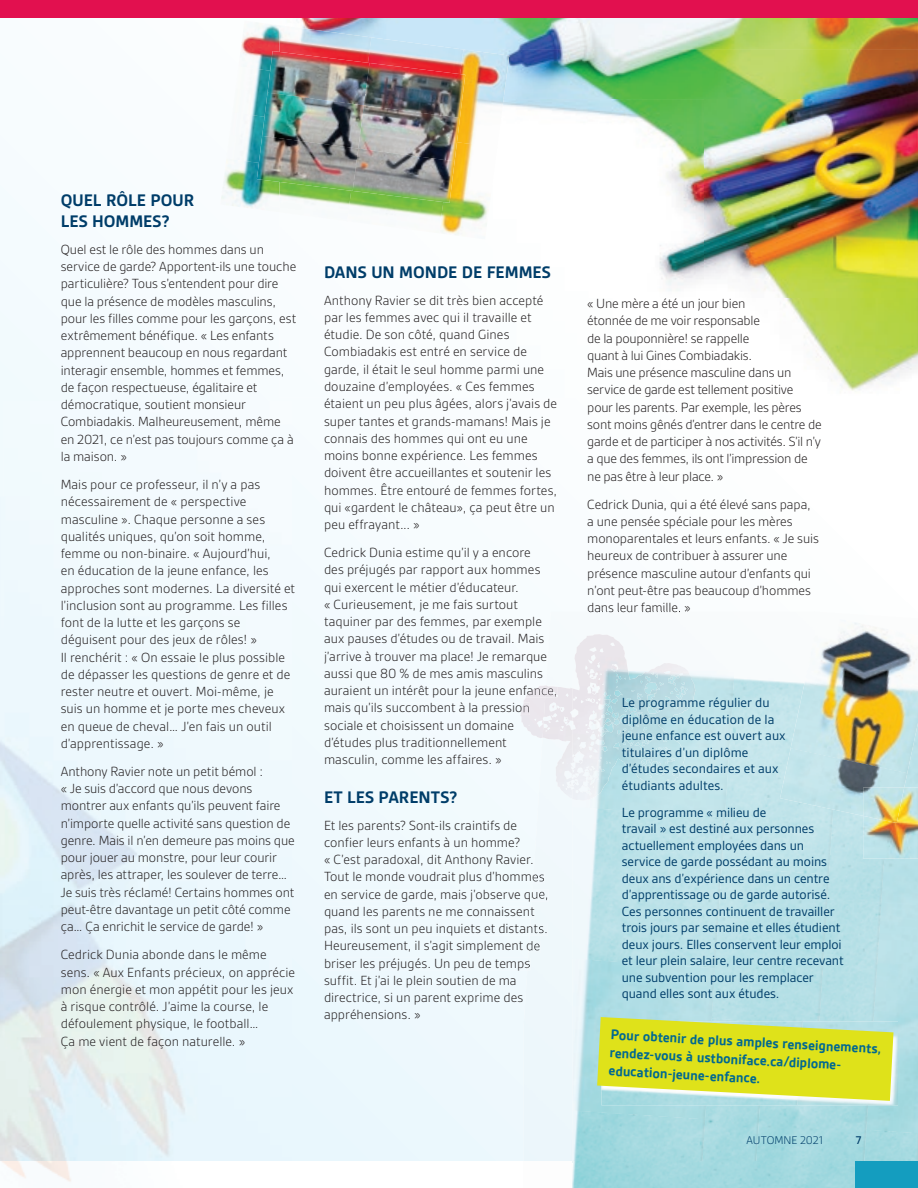
<style>
.page{position:relative;width:918px;height:1188px;background:#fff}
.page>*{position:absolute;margin:0;border:0;box-sizing:border-box;transform-origin:0 0}
.t1{font:700 18px/21px "Gesta";color:#003d69}
.t2{font:700 15px/18px "Gesta";color:#006891}
.t3{font:300 14.25px/17.2px "Gesta";color:#231f20}
.t4{font:14.25px/16.5px "Gesta";letter-spacing:-.005em;color:#003d69}
.t5{font:300 12px "Gesta";color:#003d69}
.t6{font:500 12px "Gesta";color:#003d69}
</style>
<div class="page">
<svg style="left:0;top:185px;width:524px;height:976px"></svg>
<div style="left:588px;top:603px;width:102px;height:9px;background:#f9fcfe"></div>
<img style="left:0;top:402px;width:292px;height:780px">
<img style="left:296px;top:18px;width:622px;height:31px">
<img style="left:509px;top:49px;width:409px;height:50px">
<img style="left:493px;top:99px;width:425px;height:298px">
<img style="left:439px;top:239px;width:54px;height:158px">
<img style="left:279px;top:221px;width:160px;height:176px">
<div style="left:0;top:0;width:918px;height:18px;background:#e2104f"></div>
<img style="left:240px;top:23px;width:39px;height:44px">
<img style="left:251px;top:67px;width:16px;height:45px">
<img style="left:238px;top:112px;width:24px;height:47px">
<img style="left:220px;top:159px;width:59px;height:53px">
<img style="left:279px;top:25px;width:92px;height:26px">
<img style="left:368px;top:37px;width:95px;height:26px">
<img style="left:457px;top:49px;width:52px;height:99px">
<img style="left:439px;top:142px;width:58px;height:97px">
<img style="left:279px;top:191px;width:68px;height:30px">
<img style="left:347px;top:191px;width:96px;height:42px">
<img style="left:267px;top:51px;width:103px;height:42px">
<img style="left:364px;top:63px;width:101px;height:55px">
<img style="left:262px;top:93px;width:102px;height:43px">
<img style="left:358px;top:105px;width:102px;height:56px">
<img style="left:257px;top:136px;width:101px;height:55px">
<img style="left:353px;top:149px;width:102px;height:54px">
<img style="left:589px;top:612px;width:91px;height:1px">
<div style="left:324px;top:872px;width:221px;height:29px;background:#f0f9fd"></div>
<img style="left:532px;top:889px;width:17px;height:12px">
<div style="left:325px;top:907px;width:210px;height:11px;background:#f0f9fd"></div>
<img style="left:540px;top:924px;width:8px;height:12px">
<div style="left:325px;top:924px;width:215px;height:46px;background:#eff9fd"></div>
<img style="left:573px;top:1161px;width:283px;height:27px">
<img style="left:573px;top:807px;width:152px;height:152px">
<img style="left:712px;top:867px;width:117px;height:150px">
<img style="left:573px;top:959px;width:142px;height:151px">
<img style="left:702px;top:1105px;width:54px;height:56px">
<img style="left:756px;top:1105px;width:112px;height:56px">
<img style="left:573px;top:1110px;width:132px;height:51px">
<div style="left:864px;top:1130px;width:54px;height:31px;background:#a5dae0"></div>
<img style="left:520px;top:715px;width:23px;height:23px">
<img style="left:543px;top:634px;width:145px;height:165px">
<svg style="left:325px;top:685px;width:244px;height:30px"></svg>
<img style="left:548px;top:705px;width:25px;height:83px">
<img style="left:573px;top:671px;width:122px;height:130px">
<img style="left:819px;top:620px;width:98px;height:51px">
<img style="left:791px;top:671px;width:127px;height:102px">
<img style="left:780px;top:748px;width:127px;height:68px">
<img style="left:863px;top:787px;width:55px;height:72px">
<img style="left:863px;top:787px;width:41px;height:36px">
<img style="left:601px;top:1101px;width:196px;height:4px">
<img style="left:797px;top:1021px;width:101px;height:84px">
<svg style="left:597px;top:1017px;width:296px;height:84px"></svg>
<div style="left:856px;top:1161px;width:62px;height:27px;background:#149dbf"></div>
<p class="t1" style="left:61px;top:190px;width:135px">QUEL RÔLE POUR<br>LES HOMMES?</p>
<p class="t3" style="left:61px;top:241px;width:237px">Quel est le rôle des hommes dans un service de garde? Apportent-ils une touche particulière? Tous s’entendent pour dire que la présence de modèles masculins, pour les filles comme pour les garçons, est extrêmement bénéfique. « Les enfants apprennent beaucoup en nous regardant interagir ensemble, hommes et femmes, de façon respectueuse, égalitaire et démocratique, soutient monsieur Combiadakis. Malheureusement, même en 2021, ce n’est pas toujours comme ça à la maison. »</p>
<p class="t3" style="left:61px;top:476px;width:236px">Mais pour ce professeur, il n’y a pas nécessairement de « perspective masculine ». Chaque personne a ses qualités uniques, qu’on soit homme, femme ou non-binaire. « Aujourd’hui,<br>en éducation de la jeune enfance, les approches sont modernes. La diversité et l’inclusion sont au programme. Les filles font de la lutte et les garçons se déguisent pour des jeux de rôles! »<br>Il renchérit : « On essaie le plus possible de dépasser les questions de genre et de rester neutre et ouvert. Moi-même, je suis un homme et je porte mes cheveux en queue de cheval… J’en fais un outil d’apprentissage. »</p>
<p class="t3" style="left:61px;top:763px;width:236px">Anthony Ravier note un petit bémol :<br>« Je suis d’accord que nous devons montrer aux enfants qu’ils peuvent faire n’importe quelle activité sans question de genre. Mais il n’en demeure pas moins que pour jouer au monstre, pour leur courir après, les attraper, les soulever de terre… Je suis très réclamé! Certains hommes ont peut-être davantage un petit côté comme ça… Ça enrichit le service de garde! »</p>
<p class="t3" style="left:61px;top:946px;width:236px">Cedrick Dunia abonde dans le même sens. « Aux Enfants précieux, on apprécie mon énergie et mon appétit pour les jeux à risque contrôlé. J’aime la course, le défoulement physique, le football…<br>Ça me vient de façon naturelle. »</p>
<p class="t1" style="left:324px;top:261px;width:228px">DANS UN MONDE DE FEMMES</p>
<p class="t3" style="left:324px;top:291px;width:235px">Anthony Ravier se dit très bien accepté par les femmes avec qui il travaille et étudie. De son côté, quand Gines Combiadakis est entré en service de garde, il était le seul homme parmi une douzaine d’employées. « Ces femmes étaient un peu plus âgées, alors j’avais de super tantes et grands-mamans! Mais je connais des hommes qui ont eu une moins bonne expérience. Les femmes doivent être accueillantes et soutenir les hommes. Être entouré de femmes fortes, qui «gardent le château», ça peut être un peu effrayant... »</p>
<p class="t3" style="left:324px;top:544px;width:235px">Cedrick Dunia estime qu’il y a encore<br>des préjugés par rapport aux hommes qui exercent le métier d’éducateur.<br>« Curieusement, je me fais surtout taquiner par des femmes, par exemple aux pauses d’études ou de travail. Mais j’arrive à trouver ma place! Je remarque aussi que 80 % de mes amis masculins auraient un intérêt pour la jeune enfance, mais qu’ils succombent à la pression sociale et choisissent un domaine d’études plus traditionnellement masculin, comme les affaires. »</p>
<p class="t1" style="left:324px;top:786px;width:135px">ET LES PARENTS?</p>
<p class="t3" style="left:324px;top:816px;width:226px">Et les parents? Sont-ils craintifs de confier leurs enfants à un homme?<br>« C’est paradoxal, dit Anthony Ravier.<br>Tout le monde voudrait plus d’hommes en service de garde, mais j’observe que, quand les parents ne me connaissent pas, ils sont un peu inquiets et distants.<br>Heureusement, il s’agit simplement de briser les préjugés. Un peu de temps suffit. Et j’ai le plein soutien de ma directrice, si un parent exprime des appréhensions. »</p>
<p class="t3" style="left:587px;top:295px;width:236px">« Une mère a été un jour bien<br>étonnée de me voir responsable<br>de la pouponnière! se rappelle<br>quant à lui Gines Combiadakis.<br>Mais une présence masculine dans un service de garde est tellement positive pour les parents. Par exemple, les pères sont moins gênés d’entrer dans le centre de garde et de participer à nos activités. S’il n’y a que des femmes, ils ont l’impression de ne pas être à leur place. »</p>
<p class="t3" style="left:587px;top:495px;width:233px">Cedrick Dunia, qui a été élevé sans papa, a une pensée spéciale pour les mères monoparentales et leurs enfants. « Je suis heureux de contribuer à assurer une présence masculine autour d’enfants qui n’ont peut-être pas beaucoup d’hommes dans leur famille. »</p>
<p class="t4" style="left:622px;top:694px;width:165px">Le programme régulier du diplôme en éducation de la jeune enfance est ouvert aux titulaires d’un diplôme d’études secondaires et aux étudiants adultes.</p>
<p class="t4" style="left:622px;top:804px;width:223px">Le programme « milieu de<br>travail » est destiné aux personnes actuellement employées dans un service de garde possédant au moins deux ans d’expérience dans un centre d’apprentissage ou de garde autorisé.<br>Ces personnes continuent de travailler trois jours par semaine et elles étudient deux jours. Elles conservent leur emploi et leur plein salaire, leur centre recevant une subvention pour les remplacer quand elles sont aux études.</p>
<p class="t2" style="left:611px;top:1026px;width:273px;rotate:3deg">Pour obtenir de plus amples renseignements, rendez-vous à ustboniface.ca/diplome&shy;education-jeune-enfance.</p>
<p class="t5" style="left:747px;top:1133px;width:78px">AUTOMNE 2021</p>
<p class="t6" style="left:856px;top:1133px;width:7px">7</p>
</div>
